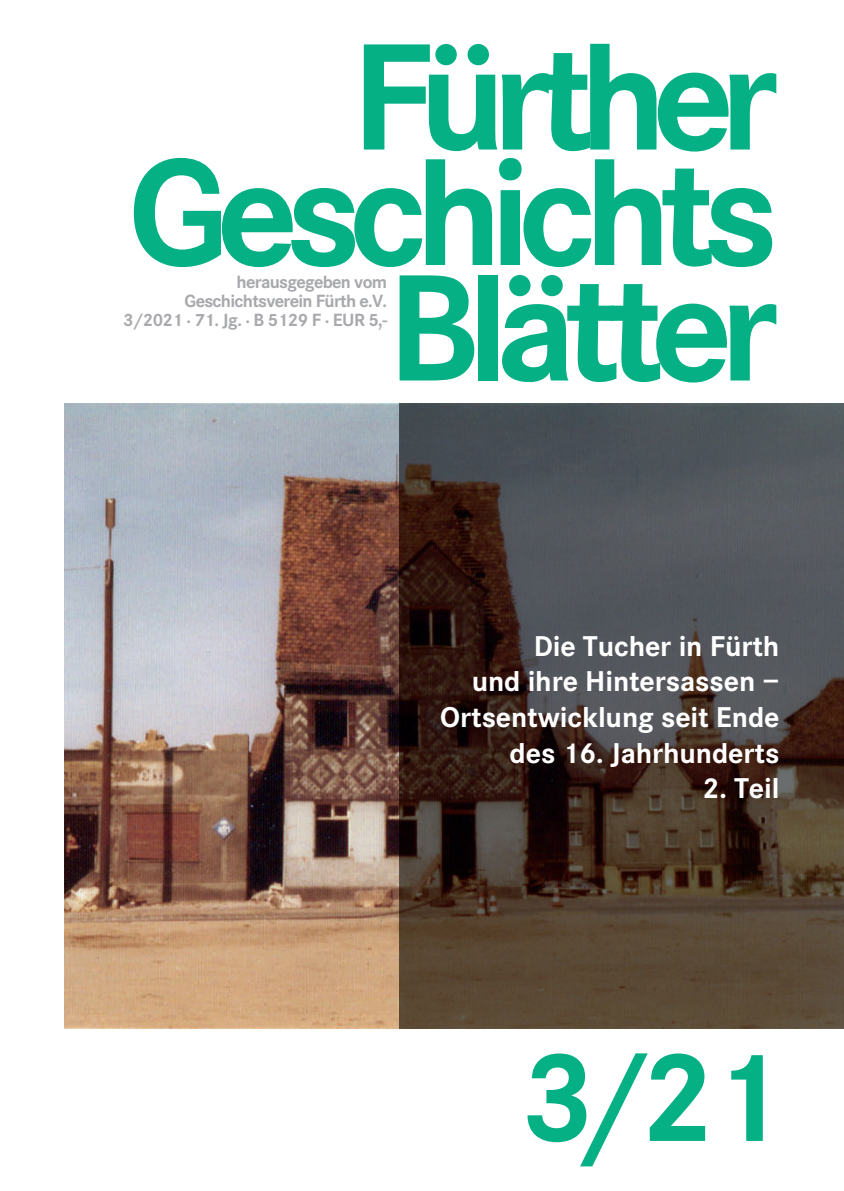
<style>
.page{position:relative;width:844px;height:1191px;background:#fff}
.page>*{position:absolute;margin:0;border:0;box-sizing:border-box;transform-origin:0 0}
.t1{font:700 157.5px/115.5px "Corporate S";letter-spacing:-.08em;color:#05b085;text-align:right}
.t2{font:700 131.25px "Corporate S";color:#05b085}
.t3{font:700 29.75px/35.7px "Corporate S";letter-spacing:-.005em;color:#fff;text-align:right}
.t4{font:700 18.38px/19.2px "Corporate S";letter-spacing:-.04em;color:#a8a9ad;text-align:right}
</style>
<div class="page">
<img style="left:65px;top:404px;width:778px;height:625px">
<h1 class="t1" style="left:128px;top:56px;width:652px">Fürther<br>Geschichts<br>Blätter</h1>
<p class="t4" style="left:123px;top:274px;width:265px">herausgegeben vom<br>Geschichtsverein Fürth e.V.<br>3/2021 . 71. Jg. . B 5129 F . EUR 5,-</p>
<p class="t3" style="left:440px;top:631px;width:341px">Die Tucher in Fürth<br>und ihre Hintersassen –<br>Ortsentwicklung seit Ende des 16. Jahrhunderts</p>
<p class="t3" style="left:702px;top:774px;width:78px">2. Teil</p>
<h2 class="t2" style="left:520px;top:1051px;width:265px">3/21</h2>
</div>
